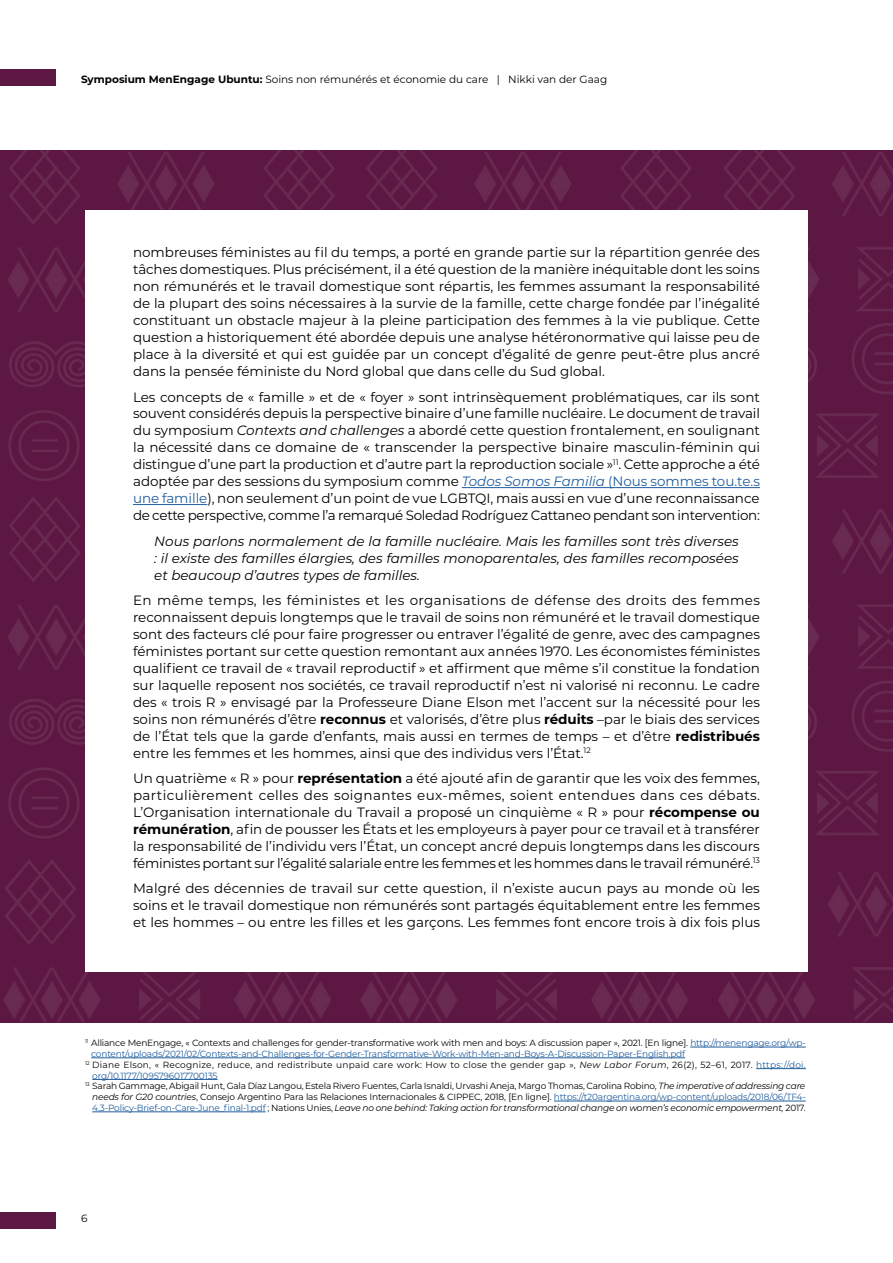
<style>
.page{position:relative;width:893px;height:1263px;background:#fff}
.page>*{position:absolute;margin:0;border:0;box-sizing:border-box;transform-origin:0 0}
.t1{font:13.5px/17px "Montserrat";letter-spacing:-.005em;color:#000;text-align:justify}
.t2{font:italic 13.5px/17px "Montserrat";color:#000;text-align:justify}
.t3{font:10.5px "Montserrat";color:#000}
.t4{font:9px "Montserrat";letter-spacing:-.02em;color:#000}
.t5{font:9px "Montserrat";letter-spacing:-.02em;color:#215e9e}
.t6{font:italic 9px "Montserrat";letter-spacing:-.02em;color:#000}
.t7{font:9px "Montserrat";letter-spacing:.025em;color:#000}
.s1{font-weight:700}
.s2{font-style:italic}
.s3{font-style:italic;color:#215e9e}
.s4{color:#215e9e}
.s5{font-style:normal;color:#215e9e}
.s6{font-style:normal}
</style>
<div class="page">
<img style="left:0;top:150px;width:893px;height:963px">
<div style="left:85px;top:210px;width:723px;height:761px;background:#fff"></div>
<hr style="left:462px;top:487px;width:298px;height:1px;background:#215e9e">
<hr style="left:133px;top:504px;width:74px;height:1px;background:#215e9e">
<hr style="left:690px;top:1047px;width:116px;height:1px;background:#215e9e">
<hr style="left:91px;top:1057px;width:594px;height:1px;background:#215e9e">
<hr style="left:756px;top:1068px;width:50px;height:1px;background:#215e9e">
<hr style="left:92px;top:1079px;width:126px;height:1px;background:#215e9e">
<hr style="left:554px;top:1101px;width:252px;height:1px;background:#215e9e">
<hr style="left:92px;top:1111px;width:174px;height:1px;background:#215e9e">
<div style="left:0;top:70px;width:55px;height:16px;background:#5c1742"></div>
<div style="left:0;top:1212px;width:55px;height:16px;background:#5c1742"></div>
<hr style="left:0;top:1022px;width:893px;height:1px;background:#5c1742">
<p class="t3" style="left:81px;top:72px;width:528px"><span class="s1">Symposium MenEngage Ubuntu:</span> Soins non rémunérés et économie du care | Nikki van der Gaag</p>
<p class="t1" style="left:133px;top:244px;width:628px">nombreuses féministes au fil du temps, a porté en grande partie sur la répartition genrée des tâches domestiques. Plus précisément, il a été question de la manière inéquitable dont les soins non rémunérés et le travail domestique sont répartis, les femmes assumant la responsabilité de la plupart des soins nécessaires à la survie de la famille, cette charge fondée par l’inégalité constituant un obstacle majeur à la pleine participation des femmes à la vie publique. Cette question a historiquement été abordée depuis une analyse hétéronormative qui laisse peu de place à la diversité et qui est guidée par un concept d’égalité de genre peut-être plus ancré dans la pensée féministe du Nord global que dans celle du Sud global.</p>
<p class="t1" style="left:133px;top:388px;width:629px">Les concepts de « famille » et de « foyer » sont intrinsèquement problématiques, car ils sont souvent considérés depuis la perspective binaire d’une famille nucléaire. Le document de travail du symposium <span class="s2">Contexts and challenges</span> a abordé cette question frontalement, en soulignant la nécessité dans ce domaine de « transcender la perspective binaire masculin-féminin qui distingue d’une part la production et d’autre part la reproduction sociale »<sup>11</sup>. Cette approche a été adoptée par des sessions du symposium comme <span class="s3">Todos Somos Familia</span> <span class="s4">(Nous sommes tou.te.s une famille</span>), non seulement d’un point de vue LGBTQI, mais aussi en vue d’une reconnaissance de cette perspective, comme l’a remarqué Soledad Rodríguez Cattaneo pendant son intervention:</p>
<p class="t2" style="left:154px;top:532px;width:586px">Nous parlons normalement de la famille nucléaire. Mais les familles sont très diverses : il existe des familles élargies, des familles monoparentales, des familles recomposées et beaucoup d’autres types de familles.</p>
<p class="t1" style="left:133px;top:591px;width:628px">En même temps, les féministes et les organisations de défense des droits des femmes reconnaissent depuis longtemps que le travail de soins non rémunéré et le travail domestique sont des facteurs clé pour faire progresser ou entraver l’égalité de genre, avec des campagnes féministes portant sur cette question remontant aux années 1970. Les économistes féministes qualifient ce travail de « travail reproductif » et affirment que même s’il constitue la fondation sur laquelle reposent nos sociétés, ce travail reproductif n’est ni valorisé ni reconnu. Le cadre des « trois R » envisagé par la Professeure Diane Elson met l’accent sur la nécessité pour les soins non rémunérés d’être <span class="s1">reconnus</span> et valorisés, d’être plus <span class="s1">réduits</span> –par le biais des services de l’État tels que la garde d’enfants, mais aussi en termes de temps – et d’être <span class="s1">redistribués </span>entre les femmes et les hommes, ainsi que des individus vers l’État.<sup>12</sup></p>
<p class="t1" style="left:133px;top:769px;width:629px">Un quatrième « R » pour <span class="s1">représentation</span> a été ajouté afin de garantir que les voix des femmes, particulièrement celles des soignantes eux-mêmes, soient entendues dans ces débats.<br>L’Organisation internationale du Travail a proposé un cinquième « R » pour <span class="s1">récompense ou rémunération</span>, afin de pousser les États et les employeurs à payer pour ce travail et à transférer la responsabilité de l’individu vers l’État, un concept ancré depuis longtemps dans les discours féministes portant sur l’égalité salariale entre les femmes et les hommes dans le travail rémunéré.<sup>13</sup></p>
<p class="t1" style="left:133px;top:879px;width:628px">Malgré des décennies de travail sur cette question, il n’existe aucun pays au monde où les soins et le travail domestique non rémunérés sont partagés équitablement entre les femmes et les hommes – ou entre les filles et les garçons. Les femmes font encore trois à dix fois plus</p>
<p class="t4" style="left:85px;top:1037px;width:722px"><sup>11</sup> Alliance MenEngage, « Contexts and challenges for gender-transformative work with men and boys: A discussion paper », 2021. [En ligne]. <span class="s4">http://menengage.org/wp-</span></p>
<p class="t5" style="left:91px;top:1047px;width:596px">content/uploads/2021/02/Contexts-and-Challenges-for-Gender-Transformative-Work-with-Men-and-Boys-A-Discussion-Paper-English.pdf</p>
<p class="t7" style="left:85px;top:1058px;width:722px"><sup>12</sup> Diane Elson, « Recognize, reduce, and redistribute unpaid care work: How to close the gender gap », <span class="s2">New Labor Forum</span>, 26(2), 52–61, 2017. <span class="s4">https://doi.</span></p>
<p class="t5" style="left:92px;top:1069px;width:127px">org/10.1177/1095796017700135</p>
<p class="t4" style="left:85px;top:1080px;width:722px"><sup>13</sup> Sarah Gammage, Abigail Hunt, Gala Díaz Langou, Estela Rivero Fuentes, Carla Isnaldi, Urvashi Aneja, Margo Thomas, Carolina Robino, <span class="s2">The imperative of addressing care</span></p>
<p class="t4" style="left:92px;top:1091px;width:715px"><span class="s2">needs for G20 countries</span>, Consejo Argentino Para las Relaciones Internacionales &amp; CIPPEC, 2018, [En ligne]. <span class="s4">https://t20argentina.org/wp-content/uploads/2018/06/TF4-</span></p>
<p class="t6" style="left:92px;top:1101px;width:715px"><span class="s5">4.3-Policy-Brief-on-Care-June_final-1.pdf</span> <span class="s6">; Nations Unies,</span> Leave no one behind: Taking action for transformational change on women’s economic empowerment, <span class="s6">2017.</span></p>
<p class="t3" style="left:81px;top:1211px;width:8px">6</p>
</div>
